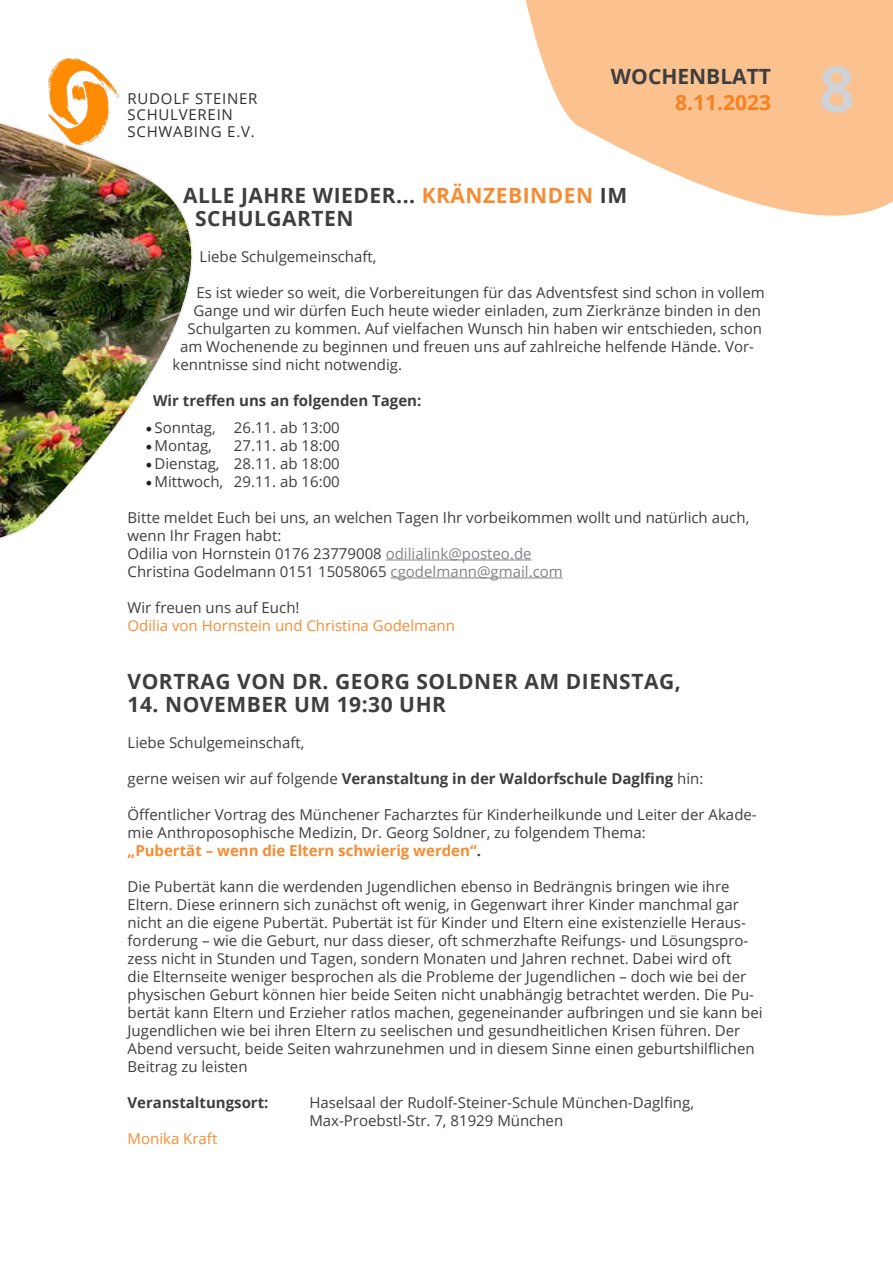
<style>
.page{position:relative;width:893px;height:1263px;background:#fff}
.page>*{position:absolute;margin:0;border:0;box-sizing:border-box;transform-origin:0 0}
.t1{font:700 63px "Open Sans";color:#d1d2d4}
.t2{font:700 21px/22.5px "Open Sans";letter-spacing:.025em;color:#3e3e3f}
.t3{font:700 21px "Open Sans";color:#3e3e3f}
.t4{font:700 21px "Open Sans";color:#f58220}
.t5{font:15px/18px "Open Sans";color:#3e3e3f}
.t6{font:700 15px "Open Sans";color:#3e3e3f}
.t7{font:15px "Open Sans";color:#f68c32}
.t8{font:700 15px "Open Sans";color:#f68c32}
.t9{font:15px/16.5px "Open Sans";letter-spacing:.05em;color:#312f30}
.s1{color:#f68c32}
.s2{font-family:"Minion Pro";font-size:18px;color:#231f20}
.s3{color:#808285}
.s4{font-weight:400}
.s5{color:#3e3e3f}
</style>
<div class="page">
<img style="left:54px;top:59px;width:41px;height:9px">
<img style="left:0;top:68px;width:193px;height:471px">
<svg style="left:526px;top:0;width:367px;height:216px;fill:#fbc290"></svg>
<hr style="left:386px;top:560px;width:146px;height:1px;background:#808285">
<hr style="left:391px;top:578px;width:172px;height:1px;background:#808285">
<p class="t9" style="left:128px;top:89px;width:131px">RUDOLF STEINER<br>SCHULVEREIN<br>SCHWABING E.V.</p>
<h2 class="t3" style="left:611px;top:62px;width:162px">WOCHENBLATT</h2>
<h2 class="t4" style="left:675px;top:87px;width:97px">8.11.2023</h2>
<p class="t2" style="left:195px;top:184px;width:434px;text-indent:-12px">ALLE JAHRE WIEDER... <span class="s1">KRÄNZEBINDEN</span> IM<br>SCHULGARTEN</p>
<p class="t5" style="left:200px;top:247px;width:178px">Liebe Schulgemeinschaft,</p>
<p class="t5" style="left:197px;top:283px;width:570px">Es ist wieder so weit, die Vorbereitungen für das Adventsfest sind schon in vollem</p>
<p class="t5" style="left:194px;top:301px;width:569px">Gange und wir dürfen Euch heute wieder einladen, zum Zierkränze binden in den</p>
<p class="t5" style="left:188px;top:319px;width:576px">Schulgarten zu kommen. Auf vielfachen Wunsch hin haben wir entschieden, schon</p>
<p class="t5" style="left:180px;top:337px;width:575px">am Wochenende zu beginnen und freuen uns auf zahlreiche helfende Hände. Vor-</p>
<p class="t5" style="left:173px;top:355px;width:231px">kenntnisse sind nicht notwendig.</p>
<p class="t6" style="left:153px;top:390px;width:270px">Wir treffen uns an folgenden Tagen:</p>
<p class="t5" style="left:146px;top:418px;width:196px"><span class="s2">•</span>Sonntag, 26.11. ab 13:00</p>
<p class="t5" style="left:146px;top:436px;width:68px"><span class="s2">•</span>Montag,</p>
<p class="t5" style="left:234px;top:436px;width:107px">27.11. ab 18:00</p>
<p class="t5" style="left:146px;top:454px;width:196px"><span class="s2">•</span>Dienstag, 28.11. ab 18:00</p>
<p class="t5" style="left:146px;top:472px;width:196px"><span class="s2">•</span>Mittwoch, 29.11. ab 16:00</p>
<p class="t5" style="left:128px;top:508px;width:623px">Bitte meldet Euch bei uns, an welchen Tagen Ihr vorbeikommen wollt und natürlich auch, wenn Ihr Fragen habt:</p>
<p class="t5" style="left:128px;top:544px;width:406px">Odilia von Hornstein 0176 23779008 <span class="s3">odilialink@posteo.de</span></p>
<p class="t5" style="left:128px;top:562px;width:437px">Christina Godelmann 0151 15058065 <span class="s3">cgodelmann@gmail.com</span></p>
<p class="t5" style="left:128px;top:598px;width:173px">Wir freuen uns auf Euch!</p>
<p class="t7" style="left:128px;top:615px;width:329px">Odilia von Hornstein und Christina Godelmann</p>
<p class="t2" style="left:128px;top:670px;width:555px">VORTRAG VON DR. GEORG SOLDNER AM DIENSTAG,</p>
<p class="t2" style="left:128px;top:692px;width:320px">14. NOVEMBER UM 19:30 UHR</p>
<p class="t5" style="left:128px;top:733px;width:178px">Liebe Schulgemeinschaft,</p>
<p class="t6" style="left:128px;top:768px;width:577px"><span class="s4">gerne weisen wir auf folgende</span> Veranstaltung in der Waldorfschule Daglfing <span class="s4">hin:</span></p>
<p class="t5" style="left:128px;top:805px;width:631px">Öffentlicher Vortrag des Münchener Facharztes für Kinderheilkunde und Leiter der Akade&shy;mie Anthroposophische Medizin, Dr. Georg Soldner, zu folgendem Thema:</p>
<p class="t8" style="left:128px;top:840px;width:355px">„Pubertät – wenn die Eltern schwierig werden“<span class="s5">.</span></p>
<p class="t5" style="left:128px;top:877px;width:637px">Die Pubertät kann die werdenden Jugendlichen ebenso in Bedrängnis bringen wie ihre Eltern. Diese erinnern sich zunächst oft wenig, in Gegenwart ihrer Kinder manchmal gar nicht an die eigene Pubertät. Pubertät ist für Kinder und Eltern eine existenzielle Heraus&shy;forderung – wie die Geburt, nur dass dieser, oft schmerzhafte Reifungs- und Lösungspro&shy;zess nicht in Stunden und Tagen, sondern Monaten und Jahren rechnet. Dabei wird oft<br>die Elternseite weniger besprochen als die Probleme der Jugendlichen – doch wie bei der physischen Geburt können hier beide Seiten nicht unabhängig betrachtet werden. Die Pu&shy;bertät kann Eltern und Erzieher ratlos machen, gegeneinander aufbringen und sie kann bei Jugendlichen wie bei ihren Eltern zu seelischen und gesundheitlichen Krisen führen. Der Abend versucht, beide Seiten wahrzunehmen und in diesem Sinne einen geburtshilflichen Beitrag zu leisten</p>
<p class="t6" style="left:128px;top:1092px;width:142px">Veranstaltungsort:</p>
<p class="t5" style="left:309px;top:1093px;width:386px">Haselsaal der Rudolf-Steiner-Schule München-Daglfing,</p>
<p class="t5" style="left:309px;top:1111px;width:255px">Max-Proebstl-Str. 7, 81929 München</p>
<p class="t7" style="left:128px;top:1128px;width:91px">Monika Kraft</p>
<h1 class="t1" style="left:819px;top:44px;width:37px">8</h1>
</div>
